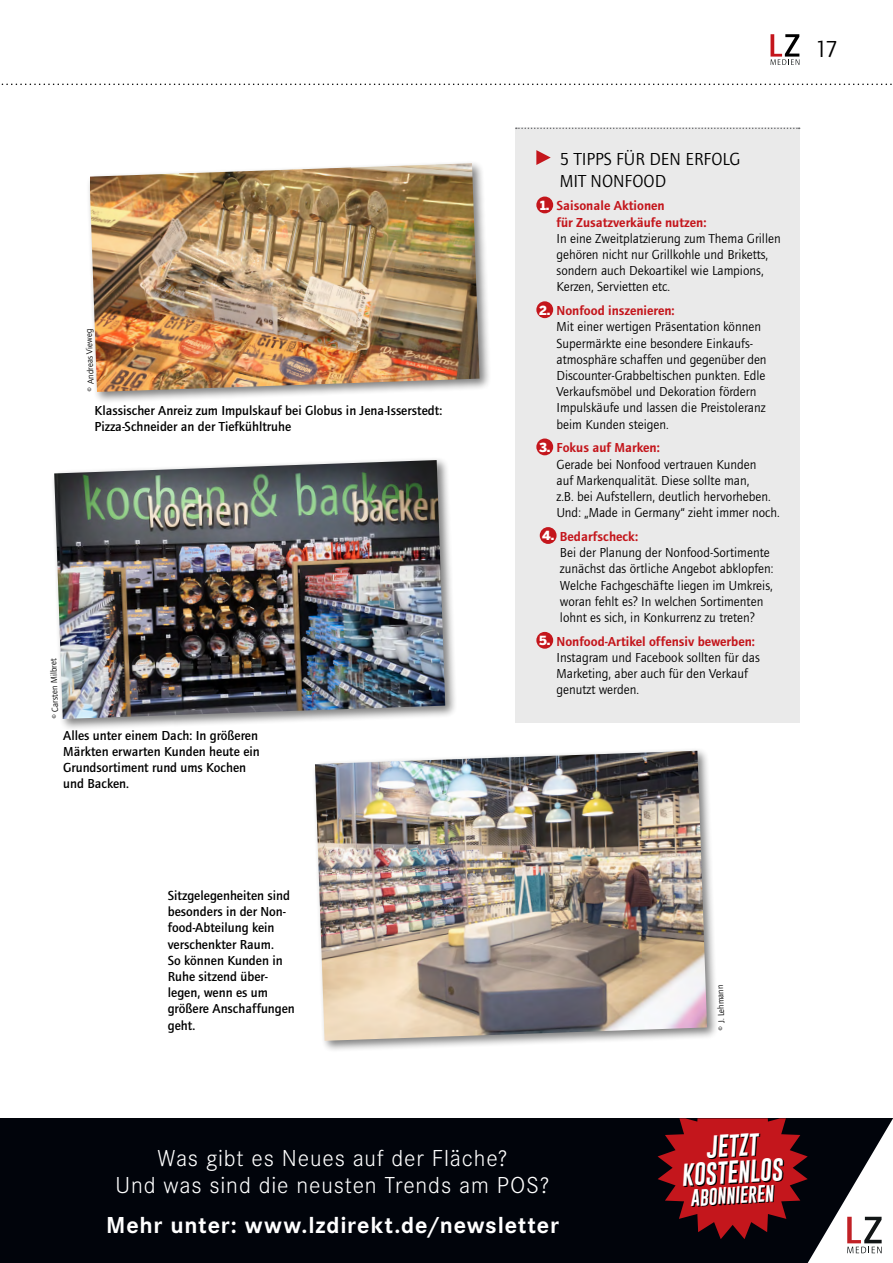
<style>
.page{position:relative;width:893px;height:1263px;background:#fff}
.page>*{position:absolute;margin:0;border:0;box-sizing:border-box;transform-origin:0 0}
.t1{font:300 24px/27px "Corporate S Pro";letter-spacing:.035em;color:#fff;text-align:center}
.t2{font:700 24px "Corporate S Pro";letter-spacing:.035em;color:#fff}
.t3{font:24px "Foundry Journal";color:#000}
.t4{font:23.1px "Gobold Uplow";color:#fff}
.KastenHeadline{font:18px/21.6px "Foundry Journal";color:#000}
.t5{font:17.25px "Gobold Uplow";color:#fff}
.BulletHeadlKasten{font:13.5px/16.2px "Foundry Journal";color:#000}
.BU{font:500 13.5px/16.2px "Foundry Journal";color:#000}
.t6{font:900 12.45px "Benton Sans";color:#fff}
.Fotocredit{font:9px "Foundry Journal";color:#000}
.s1{font-weight:600;color:#c4161c}
.s2{font-family:"Benton Sans";font-weight:900;font-size:12.45px;color:#fff}
</style>
<div class="page">
<svg style="left:1px;top:84px;width:891px;height:1px"></svg>
<svg style="left:770px;top:34px;width:29px;height:31px"></svg>
<div style="left:86px;top:160px;width:405px;height:244px;background:#000;opacity:.5"></div>
<img style="left:90px;top:163px;width:389px;height:229px">
<div style="left:515px;top:128px;width:284px;height:595px;background:#eaeaea"></div>
<svg style="left:516px;top:128px;width:284px;height:1px"></svg>
<svg style="left:536px;top:150px;width:15px;height:15px"></svg>
<div style="left:536px;top:197px;width:17px;height:16px;background:#c4161c;border-radius:50%"></div>
<div style="left:536px;top:301px;width:17px;height:17px;background:#c4161c;border-radius:50%"></div>
<div style="left:536px;top:438px;width:17px;height:17px;background:#c4161c;border-radius:50%"></div>
<div style="left:540px;top:527px;width:17px;height:17px;background:#c4161c;border-radius:50%"></div>
<div style="left:536px;top:632px;width:17px;height:17px;background:#c4161c;border-radius:50%"></div>
<div style="left:311px;top:747px;width:408px;height:306px;background:#000;opacity:.5"></div>
<img style="left:315px;top:751px;width:392px;height:290px">
<div style="left:51px;top:456px;width:406px;height:275px;background:#000;opacity:.5"></div>
<img style="left:54px;top:460px;width:391px;height:259px">
<div style="left:0;top:1118px;width:893px;height:145px;background:#01040b"></div>
<svg style="left:658px;top:1118px;width:235px;height:145px"></svg>
<p class="Fotocredit" style="left:86px;top:392px;width:64px;rotate:-92deg">© Andreas Vieweg</p>
<p class="BU" style="left:95px;top:402px;width:349px">Klassischer Anreiz zum Impulskauf bei Globus in Jena-Isserstedt:<br>Pizza-Schneider an der Tiefkühltruhe</p>
<p class="Fotocredit" style="left:51px;top:719px;width:62px;rotate:-92deg">© Carsten Milbret</p>
<p class="BU" style="left:63px;top:727px;width:198px">Alles unter einem Dach: In größeren<br>Märkten erwarten Kunden heute ein<br>Grundsortiment rund ums Kochen und Backen.</p>
<p class="KastenHeadline" style="left:560px;top:149px;width:182px">5 TIPPS FÜR DEN ERFOLG<br>MIT NONFOOD</p>
<p class="t6" style="left:540px;top:198px;width:11px">1.</p>
<p class="BulletHeadlKasten" style="left:557px;top:198px;width:226px"><span class="s1">Saisonale Aktionen<br>für Zusatzverkäufe nutzen:<br></span>In eine Zweitplatzierung zum Thema Grillen gehören nicht nur Grillkohle und Briketts, sondern auch Dekoartikel wie Lampions, Kerzen, Servietten etc.</p>
<p class="BulletHeadlKasten" style="left:557px;top:303px;width:212px;text-indent:-17px"><span class="s2">2.</span> <span class="s1">Nonfood inszenieren:<br></span>Mit einer wertigen Präsentation können Supermärkte eine besondere Einkaufs&shy;atmosphäre schaffen und gegenüber den Discounter-Grabbeltischen punkten. Edle Verkaufsmöbel und Dekoration fördern Impulskäufe und lassen die Preistoleranz beim Kunden steigen.</p>
<p class="t6" style="left:539px;top:440px;width:13px">3.</p>
<p class="BulletHeadlKasten" style="left:557px;top:440px;width:225px"><span class="s1">Fokus auf Marken:<br></span>Gerade bei Nonfood vertrauen Kunden<br>auf Markenqualität. Diese sollte man,<br>z.B. bei Aufstellern, deutlich hervorheben.<br>Und: „Made in Germany“ zieht immer noch.</p>
<p class="BulletHeadlKasten" style="left:560px;top:529px;width:215px;text-indent:-18px"><span class="s2">4.</span> <span class="s1">Bedarfscheck:<br></span>Bei der Planung der Nonfood-Sortimente zunächst das örtliche Angebot abklopfen:<br>Welche Fachgeschäfte liegen im Umkreis, woran fehlt es? In welchen Sortimenten lohnt es sich, in Konkurrenz zu treten?</p>
<p class="t6" style="left:539px;top:633px;width:13px">5.</p>
<p class="BulletHeadlKasten" style="left:557px;top:633px;width:205px"><span class="s1">Nonfood-Artikel offensiv bewerben:<br></span>Instagram und Facebook sollten für das<br>Marketing, aber auch für den Verkauf genutzt werden.</p>
<h1 class="t3" style="left:815px;top:36px;width:25px">17</h1>
<p class="BU" style="left:168px;top:887px;width:128px">Sitzgelegenheiten sind besonders in der Non&shy;food-Abteilung kein verschenkter Raum.<br>So können Kunden in<br>Ruhe sitzend über&shy;legen, wenn es um größere Anschaffungen geht.</p>
<h1 class="t1" style="left:116px;top:1143px;width:436px">Was gibt es Neues auf der Fläche?<br>Und was sind die neusten Trends am POS?</h1>
<h1 class="t2" style="left:106px;top:1206px;width:454px">Mehr unter: www.lzdirekt.de/newsletter</h1>
<p class="Fotocredit" style="left:717px;top:1031px;width:48px;rotate:-92deg">© J. Lehmann</p>
<h2 class="t4" style="left:704px;top:1129px;width:54px;rotate:-4deg">JETZT</h2>
<p class="t5" style="left:689px;top:1184px;width:85px;rotate:-4deg">ABONNIEREN</p>
<h2 class="t4" style="left:680px;top:1157px;width:103px;rotate:-4deg">KOSTENLOS</h2>
</div>
